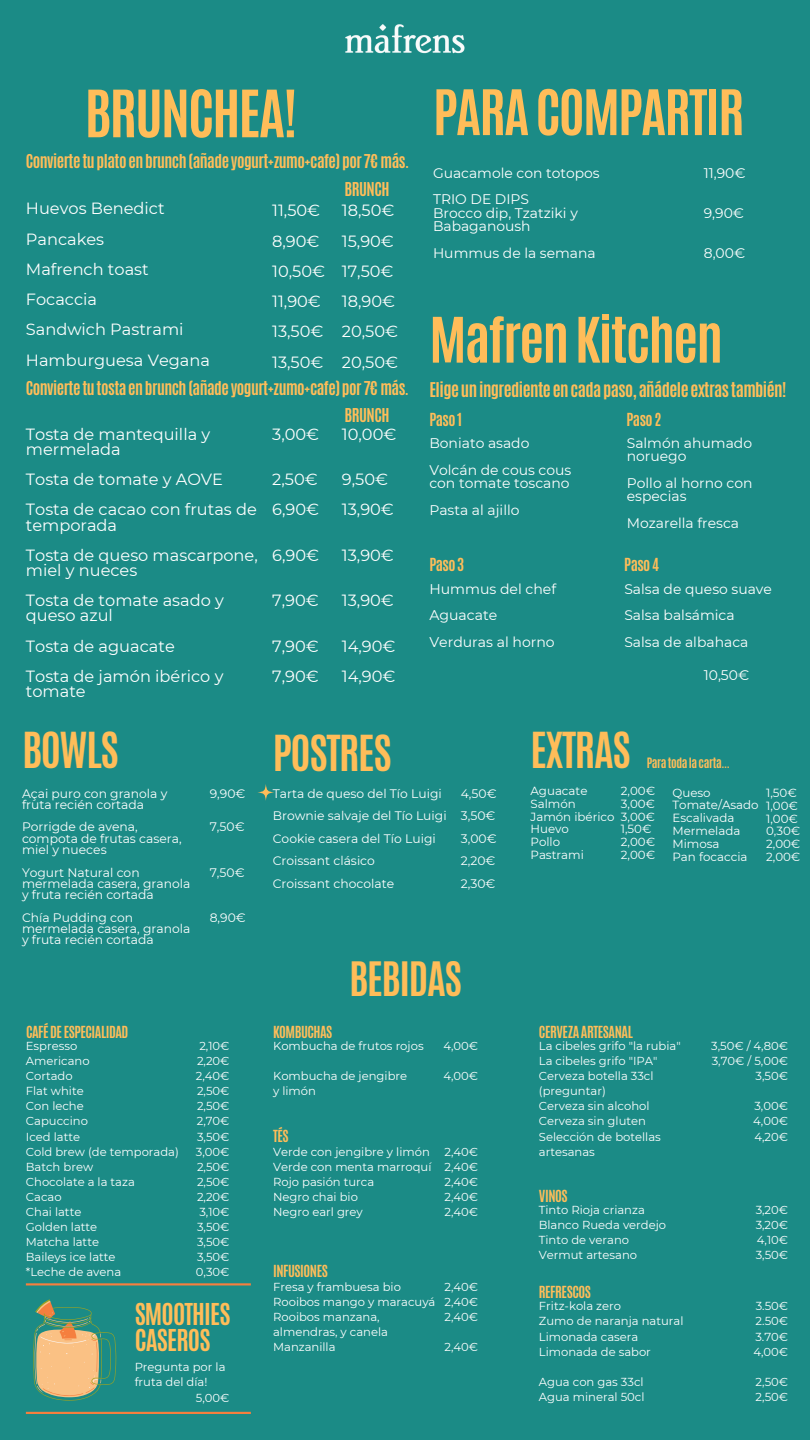
<style>
.page{position:relative;width:810px;height:1440px;background:#1b8b86}
.page>*{position:absolute;margin:0;border:0;box-sizing:border-box;transform-origin:0 0}
.t1{font:700 55.5px "Antonio";letter-spacing:-.035em;color:#ffbd59}
.t2{font:700 53.25px "Antonio";letter-spacing:-.03em;color:#ffbd59}
.t3{font:700 41.4px "Antonio";letter-spacing:-.035em;color:#ffbd59}
.t4{font:700 39.6px "Antonio";letter-spacing:-.035em;color:#ffbd59}
.t5{font:700 25.2px/26px "Antonio";letter-spacing:-.03em;color:#ffbd59}
.t6{font:700 16.95px "Antonio";letter-spacing:-.03em;color:#ffbd59}
.t7{font:16.2px/30.3px "Montserrat";color:#fff}
.t8{font:700 15.9px/27.5px "Antonio";letter-spacing:-.03em;color:#ffbd59}
.t9{font:700 15px "Antonio";letter-spacing:-.03em;color:#ffbd59}
.t10{font:14.1px/26.5px "Montserrat";color:#fff}
.t11{font:13.95px/26.5px "Montserrat";color:#fff}
.t12{font:700 13.95px "Antonio";letter-spacing:-.03em;color:#ffbd59}
.t13{font:12.3px/22.5px "Montserrat";color:#fff}
.t14{font:700 12px "Antonio";letter-spacing:-.03em;color:#ffbd59}
.t15{font:11.85px/12.8px "Montserrat";color:#fff}
.t16{font:11.55px/15px "Montserrat";color:#fff}
</style>
<div class="page">
<svg style="left:258px;top:784px;width:16px;height:17px"></svg>
<svg style="left:33px;top:1299px;width:83px;height:102px"></svg>
<hr style="left:26px;top:1283px;width:225px;height:3px;background:#f57f3e">
<hr style="left:26px;top:1412px;width:225px;height:2px;background:#f57f3e">
<img style="left:345px;top:24px;width:120px;height:30px">
<h1 class="t1" style="left:85px;top:74px;width:214px">BRUNCHEA!</h1>
<h3 class="t8" style="left:345px;top:148px;width:66px;text-indent:-319px">Conviertetuplatoenbrunch(añadeyogurt+zumo+cafe)por7€más.<br>BRUNCH</h3>
<h3 class="t7" style="left:342px;top:195px;width:58px">18,50€<br>15,90€<br>17,50€<br>18,90€<br>20,50€<br>20,50€</h3>
<h3 class="t8" style="left:345px;top:402px;width:46px">BRUNCH</h3>
<h3 class="t7" style="left:342px;top:419px;width:56px">10,00€</h3>
<h3 class="t7" style="left:342px;top:464px;width:54px">9,50€<br>13,90€</h3>
<h3 class="t7" style="left:342px;top:540px;width:54px">13,90€</h3>
<h3 class="t7" style="left:342px;top:585px;width:54px">13,90€</h3>
<h3 class="t7" style="left:342px;top:631px;width:55px">14,90€<br>14,90€</h3>
<h3 class="t7" style="left:26px;top:193px;width:186px">Huevos Benedict<br>Pancakes<br>Mafrench toast<br>Focaccia<br>Sandwich Pastrami<br>Hamburguesa Vegana</h3>
<h3 class="t8" style="left:26px;top:375px;width:385px">Conviertetutostaenbrunch(añadeyogurt+zumo+cafe)por7€más.</h3>
<h3 class="t7" style="left:26px;top:426px;width:186px;line-height:15.1px">Tosta de mantequilla y mermelada</h3>
<h3 class="t7" style="left:26px;top:464px;width:233px">Tosta de tomate y AOVE<br>Tosta de cacao con frutas de</h3>
<h3 class="t7" style="left:26px;top:510px;width:233px">temporada<br>Tosta de queso mascarpone,</h3>
<h3 class="t7" style="left:26px;top:555px;width:200px">miel y nueces<br>Tosta de tomate asado y</h3>
<h3 class="t7" style="left:26px;top:600px;width:199px">queso azul<br>Tosta de aguacate<br>Tosta de jamón ibérico y</h3>
<h3 class="t7" style="left:26px;top:676px;width:61px">tomate</h3>
<h3 class="t7" style="left:272px;top:195px;width:54px">11,50€<br>8,90€<br>10,50€<br>11,90€<br>13,50€<br>13,50€</h3>
<h3 class="t7" style="left:272px;top:419px;width:49px">3,00€</h3>
<h3 class="t7" style="left:272px;top:464px;width:48px">2,50€<br>6,90€</h3>
<h3 class="t7" style="left:272px;top:540px;width:48px">6,90€</h3>
<h3 class="t7" style="left:272px;top:585px;width:48px">7,90€</h3>
<h3 class="t7" style="left:272px;top:631px;width:48px">7,90€<br>7,90€</h3>
<h2 class="t2" style="left:433px;top:74px;width:313px">PARACOMPARTIR</h2>
<p class="t11" style="left:433px;top:160px;width:168px">Guacamole con totopos<br>TRIO DE DIPS</p>
<p class="t11" style="left:433px;top:206px;width:146px;line-height:13.4px">Brocco dip, Tzatziki y<br>Babaganoush</p>
<p class="t11" style="left:433px;top:239px;width:164px">Hummus de la semana</p>
<p class="t11" style="left:704px;top:160px;width:43px">11,90€</p>
<p class="t11" style="left:704px;top:199px;width:42px">9,90€</p>
<p class="t11" style="left:704px;top:239px;width:43px">8,00€</p>
<h2 class="t2" style="left:429px;top:302px;width:295px">MafrenKitchen</h2>
<h3 class="t6" style="left:429px;top:377px;width:359px">Eligeuningredienteencadapaso,añádeleextras también!</h3>
<p class="t9" style="left:429px;top:409px;width:34px">Paso1</p>
<p class="t9" style="left:627px;top:409px;width:36px">Paso2</p>
<p class="t11" style="left:429px;top:430px;width:143px">Boniato asado<br>Volcán de cous cous</p>
<p class="t11" style="left:429px;top:470px;width:142px">con tomate toscano<br>Pasta al ajillo</p>
<p class="t11" style="left:627px;top:437px;width:127px;line-height:13.4px">Salmón ahumado noruego</p>
<p class="t11" style="left:627px;top:476px;width:127px;line-height:13.4px">Pollo al horno con especias</p>
<p class="t11" style="left:627px;top:510px;width:114px">Mozarella fresca</p>
<p class="t9" style="left:429px;top:554px;width:36px">Paso3</p>
<p class="t9" style="left:624px;top:554px;width:36px">Paso4</p>
<p class="t10" style="left:429px;top:575px;width:128px">Hummus del chef<br>Aguacate<br>Verduras al horno</p>
<p class="t11" style="left:624px;top:575px;width:149px">Salsa de queso suave<br>Salsa balsámica<br>Salsa de albahaca</p>
<p class="t11" style="left:704px;top:662px;width:47px">10,50€</p>
<h3 class="t3" style="left:22px;top:721px;width:98px">BOWLS</h3>
<p class="t13" style="left:22px;top:788px;width:147px;line-height:11.2px">Açai puro con granola y fruta recién cortada</p>
<p class="t13" style="left:22px;top:821px;width:161px;line-height:11.2px">Porrigde de avena, compota de frutas casera, miel y nueces</p>
<p class="t13" style="left:22px;top:867px;width:170px;line-height:11.2px">Yogurt Natural con mermelada casera, granola y fruta recién cortada</p>
<p class="t13" style="left:22px;top:912px;width:170px;line-height:11.2px">Chía Pudding con mermelada casera, granola y fruta recién cortada</p>
<p class="t13" style="left:210px;top:782px;width:37px">9,90€</p>
<p class="t13" style="left:210px;top:816px;width:36px">7,50€</p>
<p class="t13" style="left:210px;top:861px;width:36px">7,50€</p>
<p class="t13" style="left:210px;top:906px;width:37px">8,90€</p>
<h3 class="t3" style="left:273px;top:723px;width:120px">POSTRES</h3>
<p class="t13" style="left:273px;top:782px;width:175px">Tarta de queso del Tío Luigi<br>Brownie salvaje del Tío Luigi<br>Cookie casera del Tío Luigi<br>Croissant clásico<br>Croissant chocolate</p>
<p class="t13" style="left:461px;top:782px;width:37px;text-align:justify">4,50€ 3,50€ 3,00€ 2,20€ 2,30€</p>
<h3 class="t4" style="left:349px;top:951px;width:114px">BEBIDAS</h3>
<p class="t12" style="left:26px;top:1022px;width:104px">CAFÉDEESPECIALIDAD</p>
<p class="t12" style="left:273px;top:1022px;width:61px">KOMBUCHAS</p>
<p class="t16" style="left:26px;top:1039px;width:155px">Espresso<br>Americano<br>Cortado<br>Flat white<br>Con leche<br>Capuccino<br>Iced latte<br>Cold brew (de temporada)<br>Batch brew<br>Chocolate a la taza<br>Cacao<br>Chai latte<br>Golden latte<br>Matcha latte<br>Baileys ice latte<br>*Leche de avena</p>
<p class="t16" style="left:196px;top:1039px;width:35px;text-align:center">2,10€<br>2,20€<br>2,40€<br>2,50€<br>2,50€<br>2,70€<br>3,50€<br>3,00€<br>2,50€<br>2,50€<br>2,20€<br>3,10€<br>3,50€<br>3,50€<br>3,50€<br>0,30€</p>
<h3 class="t5" style="left:135px;top:1301px;width:97px">SMOOTHIES<br>CASEROS</h3>
<p class="t16" style="left:135px;top:1359px;width:92px">Pregunta por la</p>
<p class="t16" style="left:135px;top:1374px;width:74px">fruta del día!</p>
<p class="t16" style="left:196px;top:1391px;width:35px">5,00€</p>
<p class="t16" style="left:273px;top:1039px;width:152px">Kombucha de frutos rojos</p>
<p class="t16" style="left:273px;top:1069px;width:136px">Kombucha de jengibre y limón</p>
<p class="t12" style="left:273px;top:1126px;width:17px">TÉS</p>
<p class="t16" style="left:273px;top:1144px;width:160px">Verde con jengibre y limón<br>Verde con menta marroquí<br>Rojo pasión turca<br>Negro chai bio<br>Negro earl grey</p>
<p class="t12" style="left:273px;top:1261px;width:56px">INFUSIONES</p>
<p class="t16" style="left:273px;top:1279px;width:164px">Fresa y frambuesa bio<br>Rooibos mango y maracuyá<br>Rooibos manzana, almendras, y canela<br>Manzanilla</p>
<p class="t16" style="left:444px;top:1039px;width:36px">4,00€</p>
<p class="t16" style="left:444px;top:1069px;width:36px">4,00€</p>
<p class="t16" style="left:445px;top:1144px;width:35px;text-align:justify">2,40€ 2,40€ 2,40€ 2,40€ 2,40€</p>
<p class="t16" style="left:445px;top:1279px;width:35px;text-align:justify">2,40€ 2,40€ 2,40€</p>
<p class="t16" style="left:445px;top:1340px;width:35px">2,40€</p>
<h3 class="t3" style="left:531px;top:721px;width:102px">EXTRAS</h3>
<p class="t15" style="left:531px;top:785px;width:86px">Aguacate<br>Salmón<br>Jamón ibérico<br>Huevo<br>Pollo<br>Pastrami</p>
<p class="t15" style="left:672px;top:786px;width:88px">Queso<br>Tomate/Asado<br>Escalivada<br>Mermelada<br>Mimosa<br>Pan focaccia</p>
<p class="t14" style="left:647px;top:754px;width:85px">Paratodalacarta...</p>
<p class="t15" style="left:621px;top:785px;width:36px">2,00€<br>3,00€<br>3,00€<br>1,50€<br>2,00€<br>2,00€</p>
<p class="t15" style="left:766px;top:787px;width:36px">1,50€<br>1,00€<br>1,00€<br>0,30€<br>2,00€<br>2,00€</p>
<p class="t12" style="left:539px;top:1022px;width:95px">CERVEZAARTESANAL</p>
<p class="t16" style="left:539px;top:1039px;width:143px">La cibeles grifo "la rubia"<br>La cibeles grifo "IPA"<br>Cerveza botella 33cl (preguntar)<br>Cerveza sin alcohol<br>Cerveza sin gluten<br>Selección de botellas artesanas</p>
<p class="t16" style="left:711px;top:1039px;width:78px;text-align:right">3,50€ / 4,80€<br>3,70€ / 5,00€<br>3,50€</p>
<p class="t16" style="left:753px;top:1099px;width:36px;text-align:justify">3,00€ 4,00€ 4,20€</p>
<p class="t12" style="left:539px;top:1186px;width:30px">VINOS</p>
<p class="t16" style="left:539px;top:1202px;width:129px">Tinto Rioja crianza<br>Blanco Rueda verdejo<br>Tinto de verano<br>Vermut artesano</p>
<p class="t16" style="left:756px;top:1202px;width:34px;text-align:justify">3,20€ 3,20€ 4,10€ 3,50€</p>
<p class="t12" style="left:539px;top:1283px;width:54px">REFRESCOS</p>
<p class="t16" style="left:539px;top:1299px;width:146px">Fritz-kola zero<br>Zumo de naranja natural<br>Limonada casera<br>Limonada de sabor</p>
<p class="t16" style="left:539px;top:1374px;width:107px">Agua con gas 33cl<br>Agua mineral 50cl</p>
<p class="t16" style="left:753px;top:1299px;width:36px;text-align:justify">3.50€ 2.50€ 3.70€ 4,00€</p>
<p class="t16" style="left:756px;top:1374px;width:34px">2,50€<br>2,50€</p>
</div>
